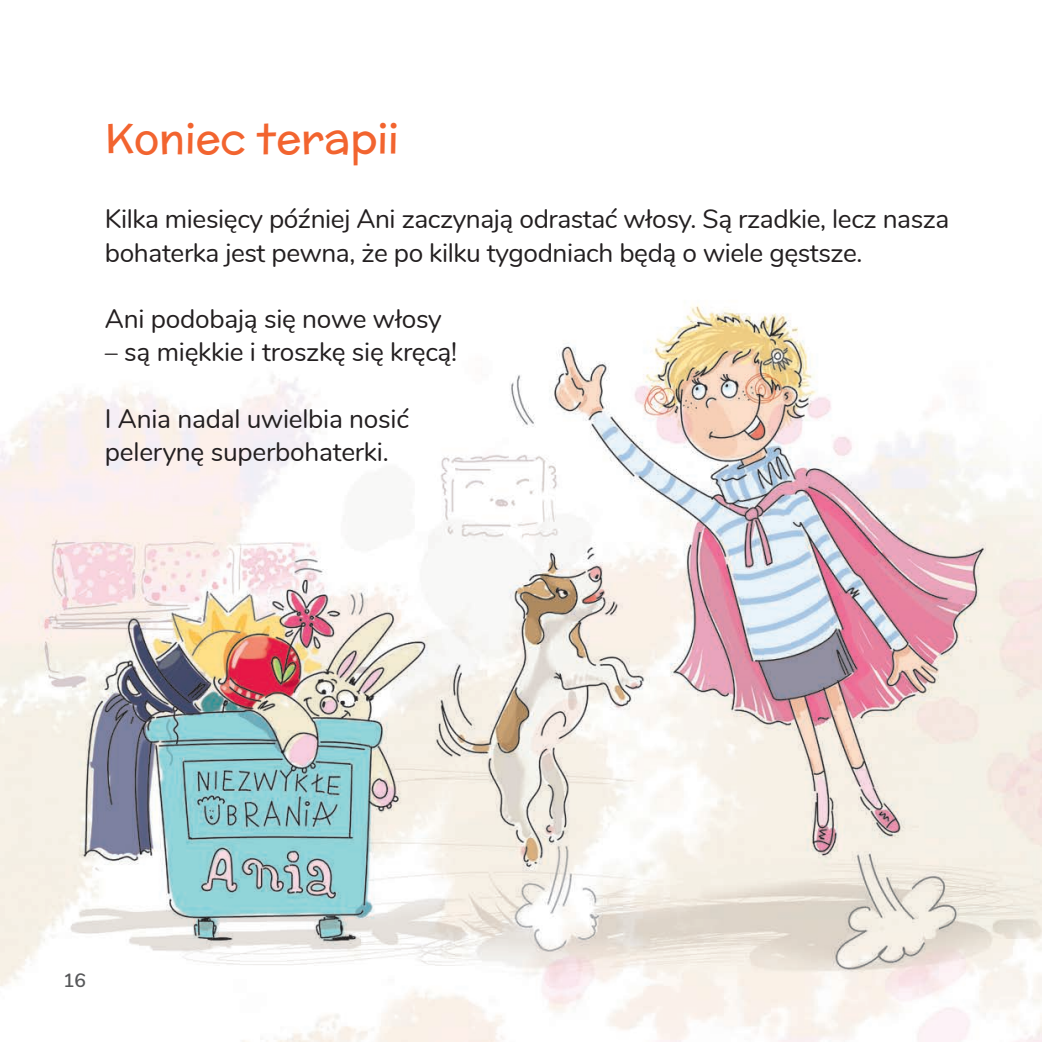
<style>
.page{position:relative;width:1042px;height:1042px;background:#fff}
.page>*{position:absolute;margin:0;border:0;box-sizing:border-box;transform-origin:0 0}
.t1{font:42px "Mc Laren";color:#f2642f}
.t2{font:26.25px/33.2px "Nunito";letter-spacing:-.015em;color:#231f20}
.t3{font:600 19.25px "Nunito";color:#57585a}
</style>
<div class="page">
<img style="left:0;top:304px;width:1042px;height:738px">
<p class="t1" style="left:105px;top:108px;width:295px">Koniec terapii</p>
<p class="t2" style="left:105px;top:201px;width:846px">Kilka miesięcy później Ani zaczynają odrastać włosy. Są rzadkie, lecz nasza bohaterka jest pewna, że po kilku tygodniach będą o wiele gęstsze.</p>
<p class="t2" style="left:105px;top:301px;width:338px">Ani podobają się nowe włosy</p>
<p class="t2" style="left:105px;top:334px;width:354px">– są miękkie i troszkę się kręcą!</p>
<p class="t2" style="left:105px;top:401px;width:305px">I Ania nadal uwielbia nosić</p>
<p class="t2" style="left:105px;top:434px;width:285px">pelerynę superbohaterki.</p>
<p class="t3" style="left:63px;top:965px;width:25px">16</p>
</div>
